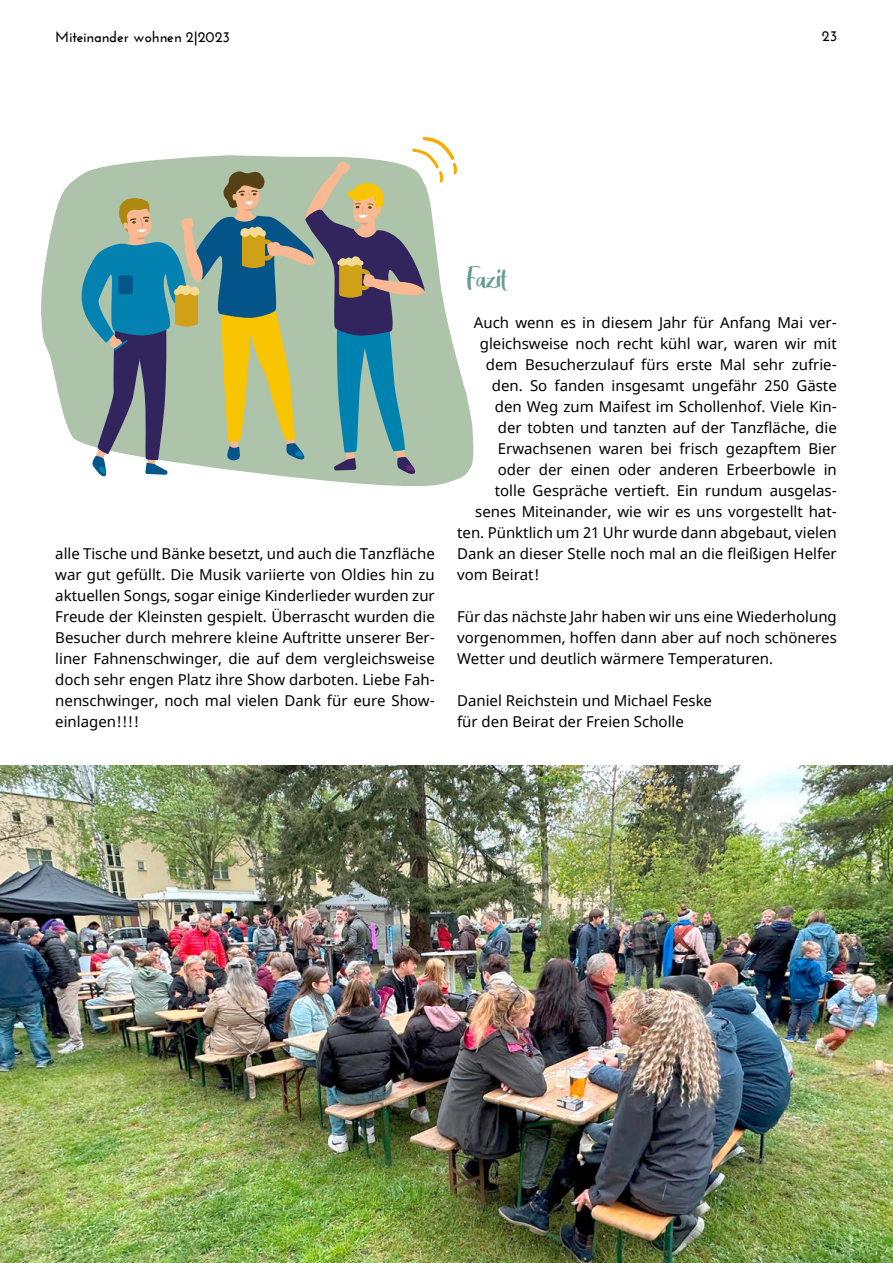
<style>
.page{position:relative;width:893px;height:1263px;background:#fff}
.page>*{position:absolute;margin:0;border:0;box-sizing:border-box;transform-origin:0 0}
.t1{font:18px "Great Wishes";letter-spacing:-.025em;color:#639e8d}
.t2{font:15px/21px "Noto Sans";color:#000;text-align:justify}
.t3{font:700 15px "Josefin Sans";color:#000}
</style>
<div class="page">
<img style="left:0;top:765px;width:893px;height:498px">
<svg style="left:41px;top:174px;width:433px;height:313px"></svg>
<svg style="left:82px;top:136px;width:377px;height:340px;background:#99ae9e"></svg>
<p class="t3" style="left:55px;top:28px;width:177px">Miteinander wohnen 2|2023</p>
<p class="t3" style="left:822px;top:27px;width:17px">23</p>
<p class="t2" style="left:55px;top:544px;width:381px">alle Tische und Bänke besetzt, und auch die Tanzfläche war gut gefüllt. Die Musik variierte von Oldies hin zu aktuellen Songs, sogar einige Kinderlieder wurden zur Freude der Kleinsten gespielt. Überrascht wurden die Besucher durch mehrere kleine Auftritte unserer Ber&shy;liner Fahnenschwinger, die auf dem vergleichsweise doch sehr engen Platz ihre Show darboten. Liebe Fah&shy;nenschwinger, noch mal vielen Dank für eure Show&shy;einlagen!!!!</p>
<p class="t1" style="left:466px;top:273px;width:42px">Fazit</p>
<p class="t2" style="left:474px;top:313px;width:364px">Auch wenn es in diesem Jahr für Anfang Mai ver-</p>
<p class="t2" style="left:480px;top:334px;width:359px">gleichsweise noch recht kühl war, waren wir mit</p>
<p class="t2" style="left:486px;top:355px;width:352px">dem Besucherzulauf fürs erste Mal sehr zufrie-</p>
<p class="t2" style="left:492px;top:376px;width:346px">den. So fanden insgesamt ungefähr 250 Gäste</p>
<p class="t2" style="left:495px;top:397px;width:344px">den Weg zum Maifest im Schollenhof. Viele Kin-</p>
<p class="t2" style="left:498px;top:418px;width:340px">der tobten und tanzten auf der Tanzfläche, die</p>
<p class="t2" style="left:498px;top:439px;width:340px">Erwachsenen waren bei frisch gezapftem Bier</p>
<p class="t2" style="left:498px;top:460px;width:340px">oder der einen oder anderen Erbeerbowle in</p>
<p class="t2" style="left:495px;top:481px;width:343px">tolle Gespräche vertieft. Ein rundum ausgelas-</p>
<p class="t2" style="left:475px;top:502px;width:363px">senes Miteinander, wie wir es uns vorgestellt hat-</p>
<p class="t2" style="left:457px;top:523px;width:381px">ten. Pünktlich um 21 Uhr wurde dann abgebaut, vielen</p>
<p class="t2" style="left:457px;top:544px;width:381px">Dank an dieser Stelle noch mal an die fleißigen Helfer</p>
<p class="t2" style="left:457px;top:565px;width:84px">vom Beirat!</p>
<p class="t2" style="left:457px;top:607px;width:381px">Für das nächste Jahr haben wir uns eine Wiederholung vorgenommen, hoffen dann aber auf noch schöneres Wetter und deutlich wärmere Temperaturen.</p>
<p class="t2" style="left:457px;top:691px;width:256px">Daniel Reichstein und Michael Feske für den Beirat der Freien Scholle</p>
</div>
